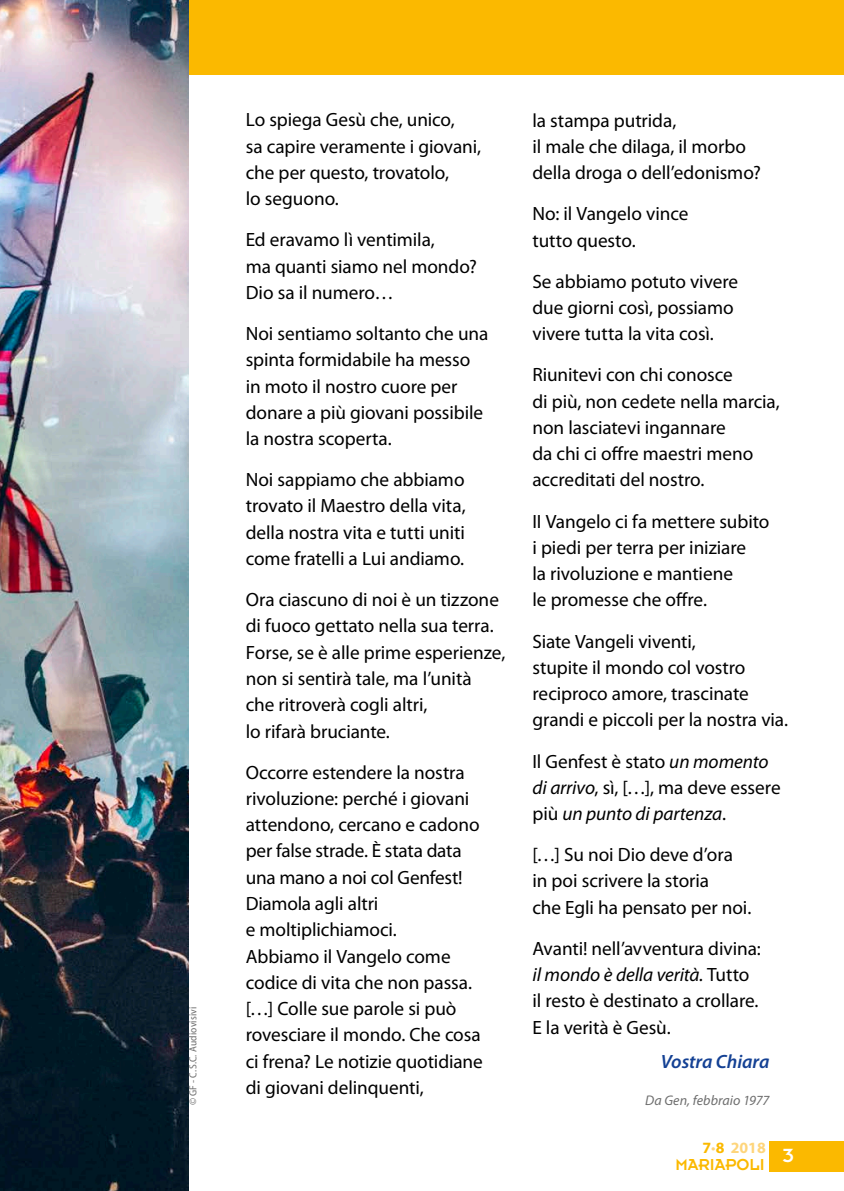
<style>
.page{position:relative;width:844px;height:1191px;background:#fff}
.page>*{position:absolute;margin:0;border:0;box-sizing:border-box;transform-origin:0 0}
.t1{font:21px "Insignia LT Std";color:#fff}
.t2{font:19.25px/26.2px "Myriad Pro";letter-spacing:-.005em;color:#000}
.t3{font:italic 600 19.25px "Myriad Pro";letter-spacing:-.005em;color:#144194}
.t4{font:17.5px "Insignia LT Std";color:#fbb900}
.t5{font:700 15.75px "Myriad Pro";color:#fed57b}
.t6{font:italic 14px "Myriad Pro";letter-spacing:.005em;color:#6e6e6e}
.t7{font:semi-condensed 10.5px "Myriad Pro";letter-spacing:.015em;color:#6e6e6e}
.s1{font-style:italic}
.s2{color:#fbb900}
.s3{font-weight:400}
</style>
<div class="page">
<div style="left:144px;top:0;width:699px;height:74px;background:#fbb900"></div>
<img style="left:0;top:0;width:189px;height:1191px">
<div style="left:769px;top:1140px;width:74px;height:31px;background:#fbb900"></div>
<p class="t7" style="left:186px;top:1105px;width:100px;rotate:-90deg">© GF - C.S.C. Audiovisivi</p>
<p class="t2" style="left:246px;top:106px;width:237px">Lo spiega Gesù che, unico,<br>sa capire veramente i giovani, che per questo, trovatolo,<br>lo seguono.</p>
<p class="t2" style="left:246px;top:226px;width:233px">Ed eravamo lì ventimila,<br>ma quanti siamo nel mondo?<br>Dio sa il numero…</p>
<p class="t2" style="left:246px;top:320px;width:244px">Noi sentiamo soltanto che una spinta formidabile ha messo in moto il nostro cuore per donare a più giovani possibile la nostra scoperta.</p>
<p class="t2" style="left:246px;top:466px;width:221px;text-align:justify">Noi sappiamo che abbiamo trovato il Maestro della vita, della nostra vita e tutti uniti come fratelli a Lui andiamo.</p>
<p class="t2" style="left:246px;top:586px;width:261px">Ora ciascuno di noi è un tizzone di fuoco gettato nella sua terra.<br>Forse, se è alle prime esperienze, non si sentirà tale, ma l’unità<br>che ritroverà cogli altri,<br>lo rifarà bruciante.</p>
<p class="t2" style="left:246px;top:758px;width:239px">Occorre estendere la nostra rivoluzione: perché i giovani attendono, cercano e cadono per false strade. È stata data una mano a noi col Genfest!<br>Diamola agli altri<br>e moltiplichiamoci.<br>Abbiamo il Vangelo come codice di vita che non passa. […] Colle sue parole si può rovesciare il mondo. Che cosa ci frena? Le notizie quotidiane di giovani delinquenti,</p>
<p class="t2" style="left:532px;top:107px;width:230px">la stampa putrida,<br>il male che dilaga, il morbo della droga o dell’edonismo?</p>
<p class="t2" style="left:532px;top:200px;width:157px">No: il Vangelo vince tutto questo.</p>
<p class="t2" style="left:532px;top:268px;width:207px">Se abbiamo potuto vivere due giorni così, possiamo vivere tutta la vita così.</p>
<p class="t2" style="left:532px;top:361px;width:249px">Riunitevi con chi conosce<br>di più, non cedete nella marcia, non lasciatevi ingannare<br>da chi ci offre maestri meno accreditati del nostro.</p>
<p class="t2" style="left:532px;top:508px;width:238px">II Vangelo ci fa mettere subito i piedi per terra per iniziare<br>la rivoluzione e mantiene<br>le promesse che offre.</p>
<p class="t2" style="left:532px;top:627px;width:257px">Siate Vangeli viventi,<br>stupite il mondo col vostro reciproco amore, trascinate grandi e piccoli per la nostra via.</p>
<p class="t2" style="left:532px;top:747px;width:250px">Il Genfest è stato <span class="s1">un momento di arrivo</span>, sì, […], ma deve essere più <span class="s1">un punto di partenza</span>.</p>
<p class="t2" style="left:532px;top:841px;width:220px">[…] Su noi Dio deve d’ora in poi scrivere la storia<br>che Egli ha pensato per noi.</p>
<p class="t2" style="left:532px;top:935px;width:230px">Avanti! nell’avventura divina: <span class="s1">il mondo è della verità.</span> Tutto il resto è destinato a crollare.<br>E la verità è Gesù.</p>
<p class="t3" style="left:660px;top:1049px;width:110px">Vostra Chiara</p>
<p class="t6" style="left:645px;top:1091px;width:126px">Da Gen, febbraio 1977</p>
<p class="t5" style="left:702px;top:1137px;width:65px"><span class="s2">7</span><span class="s3">•</span><span class="s2">8</span> 2018</p>
<p class="t4" style="left:675px;top:1155px;width:91px">MARIAPOLI</p>
<p class="t1" style="left:782px;top:1145px;width:13px">3</p>
</div>
